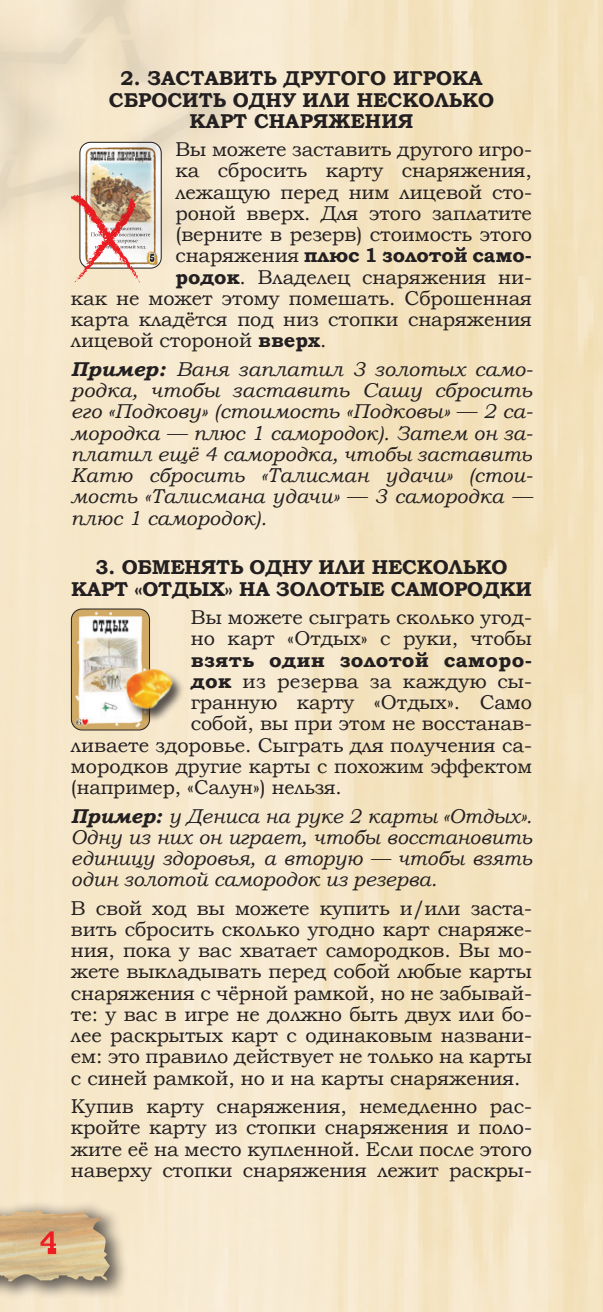
<style>
.page{position:relative;width:603px;height:1312px;background:#fff}
.page>*{position:absolute;margin:0;border:0;box-sizing:border-box;transform-origin:0 0}
.t1{font:35px "Traktir";color:#ee1d23;scale:1.5 1}
.t2{font:20px/21.2px "Bookman Old Style";letter-spacing:-.005em;color:#231f20;text-align:justify}
.t3{font:italic 20px/21.2px "Bookman Old Style";color:#231f20;text-align:justify}
.t4{font:700 20px/21.2px "Bookman Old Style";color:#231f20;text-align:center}
.s1{font-weight:400}
.s2{font-weight:700}
</style>
<div class="page">
<svg style="left:71px;top:271px;width:84px;height:11px"></svg>
<img style="left:0;top:0;width:300px;height:271px">
<img style="left:71px;top:609px;width:78px;height:120px">
<div style="left:71px;top:608px;width:79px;height:122px;border:1px solid #231f20;border-radius:11px"></div>
<div style="left:125px;top:668px;width:60px;height:55px;background:#231f20;opacity:.75"></div>
<img style="left:115px;top:657px;width:61px;height:61px">
<div style="left:0;top:1199px;width:129px;height:101px;background:#231f20;opacity:.7"></div>
<img style="left:0;top:1208px;width:110px;height:72px">
<p class="t4" style="left:109px;top:68px;width:386px">2. ЗАСТАВИТЬ ДРУГОГО ИГРОКА<br>СБРОСИТЬ ОДНУ ИЛИ НЕСКОЛЬКО<br>КАРТ СНАРЯЖЕНИЯ</p>
<p class="t2" style="left:175px;top:139px;width:358px">Вы можете заставить другого игро-</p>
<p class="t2" style="left:175px;top:160px;width:358px">ка сбросить карту снаряжения,</p>
<p class="t2" style="left:175px;top:181px;width:358px">лежащую перед ним лицевой сто-</p>
<p class="t2" style="left:175px;top:202px;width:358px">роной вверх. Для этого заплатите</p>
<p class="t2" style="left:175px;top:224px;width:358px">(верните в резерв) стоимость этого</p>
<p class="t4" style="left:175px;top:245px;width:358px"><span class="s1">снаряжения</span> плюс 1 золотой само-</p>
<p class="t2" style="left:175px;top:266px;width:358px"><span class="s2">родок</span>. Владелец снаряжения ни-</p>
<p class="t2" style="left:71px;top:287px;width:462px">как не может этому помешать. Сброшенная</p>
<p class="t2" style="left:71px;top:309px;width:462px">карта кладётся под низ стопки снаряжения</p>
<p class="t2" style="left:71px;top:330px;width:257px">лицевой стороной <span class="s2">вверх</span>.</p>
<p class="t3" style="left:71px;top:358px;width:463px"><span class="s2">Пример:</span> Ваня заплатил 3 золотых само&shy;родка, чтобы заставить Сашу сбросить его «Подкову» (стоимость «Подковы» — 2 са&shy;мородка — плюс 1 самородок). Затем он за&shy;платил ещё 4 самородка, чтобы заставить Катю сбросить «Талисман удачи» (стои&shy;мость «Талисмана удачи» — 3 самородка — плюс 1 самородок).</p>
<p class="t4" style="left:71px;top:556px;width:462px">3. ОБМЕНЯТЬ ОДНУ ИЛИ НЕСКОЛЬКО<br>КАРТ «ОТДЫХ» НА ЗОЛОТЫЕ САМОРОДКИ</p>
<p class="t2" style="left:191px;top:606px;width:342px">Вы можете сыграть сколько угод&shy;но карт «Отдых» с руки, чтобы</p>
<p class="t4" style="left:191px;top:648px;width:342px">взять один золотой саморо-</p>
<p class="t2" style="left:191px;top:670px;width:342px"><span class="s2">док</span> из резерва за каждую сы-</p>
<p class="t2" style="left:191px;top:691px;width:342px">гранную карту «Отдых». Само</p>
<p class="t2" style="left:191px;top:712px;width:342px">собой, вы при этом не восстанав-</p>
<p class="t2" style="left:71px;top:734px;width:462px">ливаете здоровье. Сыграть для получения са-</p>
<p class="t2" style="left:71px;top:755px;width:462px">мородков другие карты с похожим эффектом</p>
<p class="t2" style="left:71px;top:776px;width:272px">(например, «Салун») нельзя.</p>
<p class="t3" style="left:71px;top:804px;width:462px"><span class="s2">Пример:</span> у Дениса на руке 2 карты «Отдых».<br>Одну из них он играет, чтобы восстановить единицу здоровья, а вторую — чтобы взять один золотой самородок из резерва.</p>
<p class="t2" style="left:71px;top:897px;width:462px">В свой ход вы можете купить и/или заста&shy;вить сбросить сколько угодно карт снаряже&shy;ния, пока у вас хватает самородков. Вы мо&shy;жете выкладывать перед собой любые карты снаряжения с чёрной рамкой, но не забывай&shy;те: у вас в игре не должно быть двух или бо&shy;лее раскрытых карт с одинаковым названи&shy;ем: это правило действует не только на карты с синей рамкой, но и на карты снаряжения.</p>
<p class="t2" style="left:71px;top:1095px;width:462px">Купив карту снаряжения, немедленно рас&shy;кройте карту из стопки снаряжения и поло&shy;жите её на место купленной. Если после этого наверху стопки снаряжения лежит раскры-</p>
<h1 class="t1" style="left:40px;top:1225px;width:13px">4</h1>
</div>
